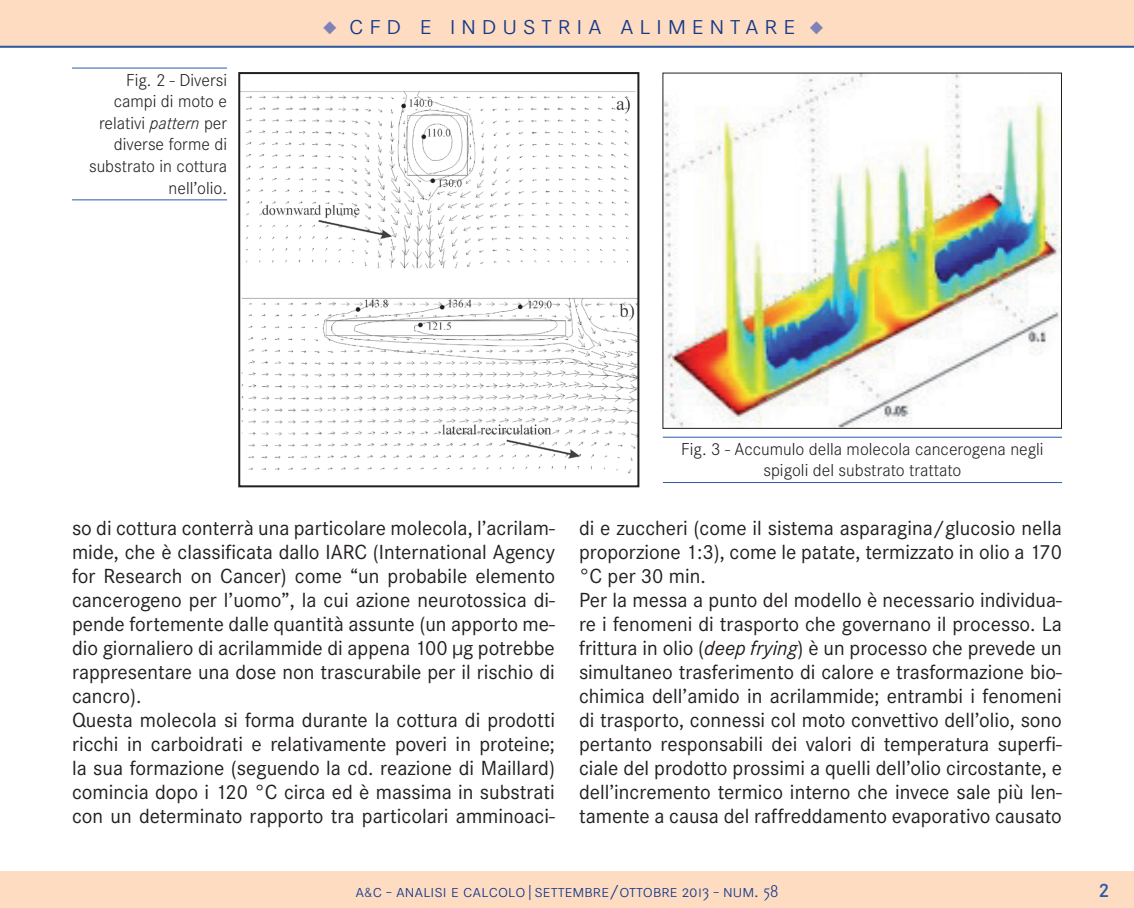
<style>
.page{position:relative;width:1134px;height:908px;background:#fff}
.page>*{position:absolute;margin:0;border:0;box-sizing:border-box;transform-origin:0 0}
.t1{font:300 28px "Corporate SSC";letter-spacing:.2em;color:#153889}
.t2{font:21.2px/24px "Corporate S";color:#231f20}
.t3{font:600 20px "Corporate S";color:#295baa}
.t4{font:300 18px/21.6px "Corporate S";color:#231f20;text-align:right}
.t5{font:300 18px "Corporate SSC";color:#153889}
.s1{font-style:italic}
.s2{color:#7d82b7}
.s3{font-size:14px}
</style>
<div class="page">
<div style="left:0;top:871px;width:1134px;height:36px;background:#fddcc2"></div>
<div style="left:0;top:0;width:1134px;height:48px;background:#fddcc2"></div>
<hr style="left:0;top:46px;width:1134px;height:2px;background:#295baa">
<img style="left:664px;top:75px;width:396px;height:351px">
<img style="left:241px;top:91px;width:395px;height:383px">
<div style="left:238px;top:72px;width:401px;height:415px;border:2px solid #231f20"></div>
<hr style="left:72px;top:67px;width:155px;height:1px;background:#295baa">
<hr style="left:72px;top:199px;width:155px;height:1px;background:#295baa">
<hr style="left:663px;top:436px;width:399px;height:1px;background:#295baa">
<hr style="left:663px;top:482px;width:399px;height:1px;background:#295baa">
<p class="t4" style="left:89px;top:69px;width:139px">Fig. 2 - Diversi campi di moto e relativi <span class="s1">pattern</span> per diverse forme di substrato in cottura nell’olio.</p>
<h1 class="t1" style="left:323px;top:9px;width:502px"><span class="s2">◆</span> cfd e industria alimentare <span class="s2">◆</span></h1>
<p class="t4" style="left:681px;top:438px;width:364px;text-align:center">Fig. 3 - Accumulo della molecola cancerogena negli spigoli del substrato trattato</p>
<p class="t2" style="left:72px;top:516px;width:484px">so di cottura conterrà una particolare molecola, l’acrilam&shy;mide, che è classificata dallo IARC (International Agency for Research on Cancer) come “un probabile elemento cancerogeno per l’uomo”, la cui azione neurotossica di&shy;pende fortemente dalle quantità assunte (un apporto me&shy;dio giornaliero di acrilammide di appena 100 μg potrebbe rappresentare una dose non trascurabile per il rischio di cancro).<br>Questa molecola si forma durante la cottura di prodotti ricchi in carboidrati e relativamente poveri in proteine; la sua formazione (seguendo la cd. reazione di Maillard) comincia dopo i 120 °C circa ed è massima in substrati con un determinato rapporto tra particolari amminoaci-</p>
<p class="t2" style="left:579px;top:515px;width:484px">di e zuccheri (come il sistema asparagina/glucosio nella proporzione 1:3), come le patate, termizzato in olio a 170 °C per 30 min.<br>Per la messa a punto del modello è necessario individua&shy;re i fenomeni di trasporto che governano il processo. La frittura in olio (<span class="s1">deep frying</span>) è un processo che prevede un simultaneo trasferimento di calore e trasformazione bio&shy;chimica dell’amido in acrilammide; entrambi i fenomeni di trasporto, connessi col moto convettivo dell’olio, sono pertanto responsabili dei valori di temperatura superfi&shy;ciale del prodotto prossimi a quelli dell’olio circostante, e dell’incremento termico interno che invece sale più len&shy;tamente a causa del raffreddamento evaporativo causato</p>
<p class="t5" style="left:355px;top:880px;width:424px">a<span class="s3">&amp;</span>c - analisi e calcolo|settembre/ottobre 2013 - num. 58</p>
<p class="t3" style="left:1098px;top:878px;width:13px">2</p>
</div>
